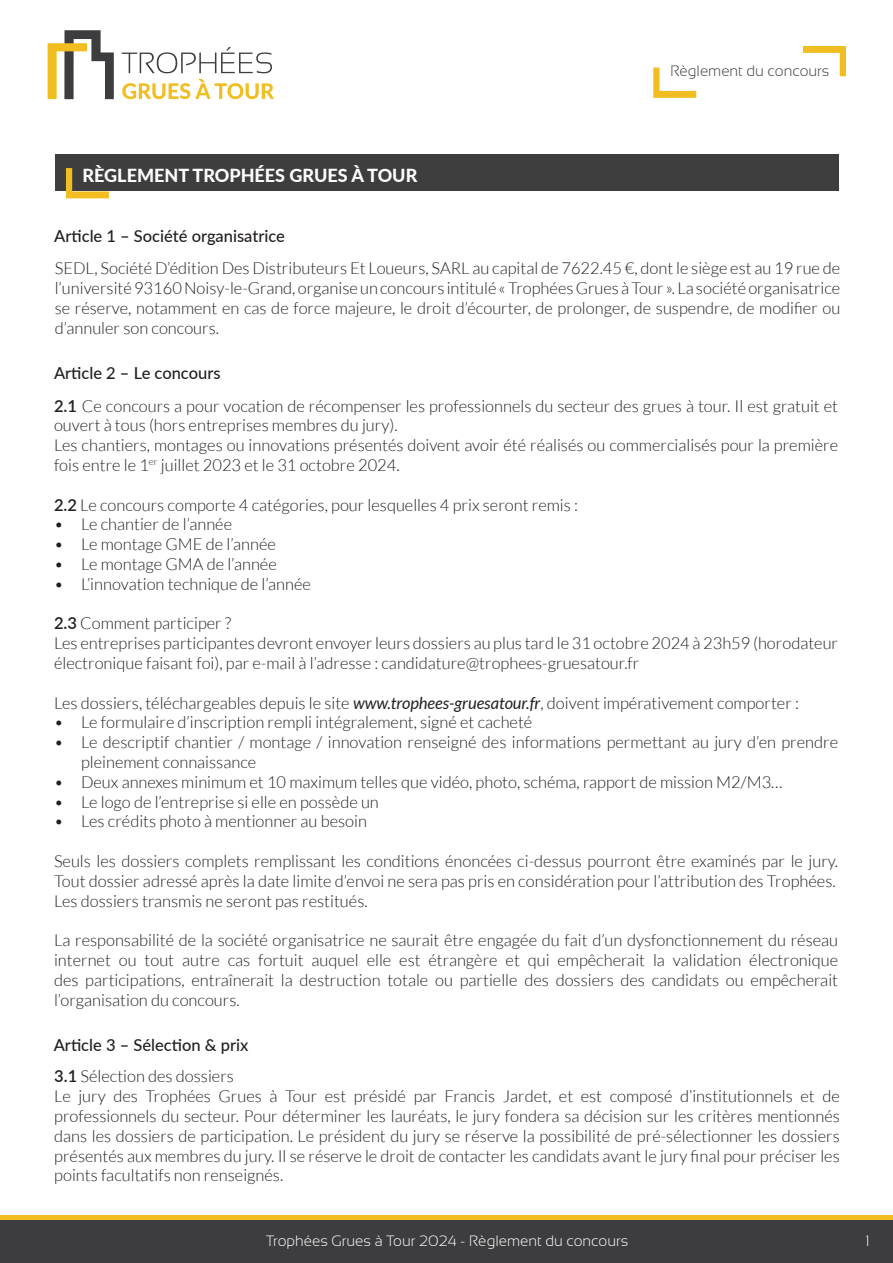
<style>
.page{position:relative;width:893px;height:1263px;background:#fff}
.page>*{position:absolute;margin:0;border:0;box-sizing:border-box;transform-origin:0 0}
.t1{font:800 18px "Lato";color:#fff}
.t2{font:300 16.5px/19.8px "Lato";color:#231f20}
.t3{font:500 16.5px "Lato";color:#231f20}
.t4{font:300 15px "Sansation";color:#fff}
.t5{font:300 15px "Sansation";color:#3d3d3f}
.s1{font-weight:600}
.s2{font-weight:400;font-style:italic}
</style>
<div class="page">
<div style="left:0;top:1220px;width:893px;height:43px;background:#3d3d3f"></div>
<svg style="left:122px;top:47px;width:150px;height:26px"></svg>
<svg style="left:122px;top:79px;width:152px;height:20px"></svg>
<svg style="left:48px;top:30px;width:66px;height:69px"></svg>
<svg style="left:653px;top:68px;width:43px;height:30px"></svg>
<svg style="left:803px;top:46px;width:43px;height:30px"></svg>
<div style="left:0;top:1215px;width:893px;height:5px;background:#f2bd21"></div>
<div style="left:55px;top:154px;width:784px;height:37px;background:#3e3e3f"></div>
<svg style="left:66px;top:168px;width:43px;height:30px"></svg>
<p class="t1" style="left:83px;top:162px;width:336px">RÈGLEMENT TROPHÉES GRUES À TOUR</p>
<p class="t3" style="left:54px;top:225px;width:232px">Article 1 – Société organisatrice</p>
<p class="t5" style="left:670px;top:63px;width:161px">Règlement du concours</p>
<p class="t2" style="left:55px;top:259px;width:787px;text-align:justify">SEDL, Société D’édition Des Distributeurs Et Loueurs, SARL au capital de 7622.45 €, dont le siège est au 19 rue de l’université 93160 Noisy-le-Grand, organise un concours intitulé « Trophées Grues à Tour ». La société organisatrice se réserve, notamment en cas de force majeure, le droit d’écourter, de prolonger, de suspendre, de modifier ou d’annuler son concours.</p>
<p class="t3" style="left:54px;top:361px;width:168px">Article 2 – Le concours</p>
<p class="t2" style="left:54px;top:396px;width:786px"><span class="s1">2.1</span> Ce concours a pour vocation de récompenser les professionnels du secteur des grues à tour. Il est gratuit et ouvert à tous (hors entreprises membres du jury).</p>
<p class="t2" style="left:54px;top:435px;width:786px">Les chantiers, montages ou innovations présentés doivent avoir été réalisés ou commercialisés pour la première fois entre le 1<sup>er</sup> juillet 2023 et le 31 octobre 2024.</p>
<p class="t2" style="left:54px;top:495px;width:526px"><span class="s1">2.2</span> Le concours comporte 4 catégories, pour lesquelles 4 prix seront remis :</p>
<p class="t2" style="left:54px;top:515px;width:180px">• Le chantier de l’année</p>
<p class="t2" style="left:54px;top:534px;width:223px">• Le montage GME de l’année</p>
<p class="t2" style="left:54px;top:554px;width:224px">• Le montage GMA de l’année</p>
<p class="t2" style="left:54px;top:574px;width:258px">• L’innovation technique de l’année</p>
<p class="t2" style="left:54px;top:614px;width:179px"><span class="s1">2.3</span> Comment participer ?</p>
<p class="t2" style="left:54px;top:633px;width:786px">Les entreprises participantes devront envoyer leurs dossiers au plus tard le 31 octobre 2024 à 23h59 (horodateur électronique faisant foi), par e-mail à l’adresse : candidature@trophees-gruesatour.fr</p>
<p class="t2" style="left:54px;top:693px;width:746px">Les dossiers, téléchargeables depuis le site <span class="s2">www.trophees-gruesatour.fr</span>, doivent impérativement comporter :</p>
<p class="t2" style="left:54px;top:713px;width:480px">• Le formulaire d’inscription rempli intégralement, signé et cacheté</p>
<p class="t2" style="left:81px;top:732px;width:759px;text-indent:-27px">• Le descriptif chantier / montage / innovation renseigné des informations permettant au jury d’en prendre pleinement connaissance</p>
<p class="t2" style="left:54px;top:772px;width:730px">• Deux annexes minimum et 10 maximum telles que vidéo, photo, schéma, rapport de mission M2/M3…</p>
<p class="t2" style="left:54px;top:792px;width:326px">• Le logo de l’entreprise si elle en possède un</p>
<p class="t2" style="left:54px;top:812px;width:314px">• Les crédits photo à mentionner au besoin</p>
<p class="t2" style="left:54px;top:851px;width:786px">Seuls les dossiers complets remplissant les conditions énoncées ci-dessus pourront être examinés par le jury.<br>Tout dossier adressé après la date limite d’envoi ne sera pas pris en considération pour l’attribution des Trophées.</p>
<p class="t2" style="left:54px;top:891px;width:315px">Les dossiers transmis ne seront pas restitués.</p>
<p class="t2" style="left:54px;top:930px;width:786px;text-align:justify">La responsabilité de la société organisatrice ne saurait être engagée du fait d’un dysfonctionnement du réseau internet ou tout autre cas fortuit auquel elle est étrangère et qui empêcherait la validation électronique des participations, entraînerait la destruction totale ou partielle des dossiers des candidats ou empêcherait l’organisation du concours.</p>
<p class="t3" style="left:54px;top:1033px;width:196px">Article 3 – Sélection &amp; prix</p>
<p class="t2" style="left:54px;top:1067px;width:181px"><span class="s1">3.1</span> Sélection des dossiers</p>
<p class="t2" style="left:54px;top:1086px;width:787px;text-align:justify">Le jury des Trophées Grues à Tour est présidé par Francis Jardet, et est composé d’institutionnels et de professionnels du secteur. Pour déterminer les lauréats, le jury fondera sa décision sur les critères mentionnés dans les dossiers de participation. Le président du jury se réserve la possibilité de pré-sélectionner les dossiers présentés aux membres du jury. Il se réserve le droit de contacter les candidats avant le jury final pour préciser les points facultatifs non renseignés.</p>
<p class="t4" style="left:266px;top:1233px;width:364px">Trophées Grues à Tour 2024 - Règlement du concours</p>
<p class="t4" style="left:865px;top:1232px;width:6px">1</p>
</div>
